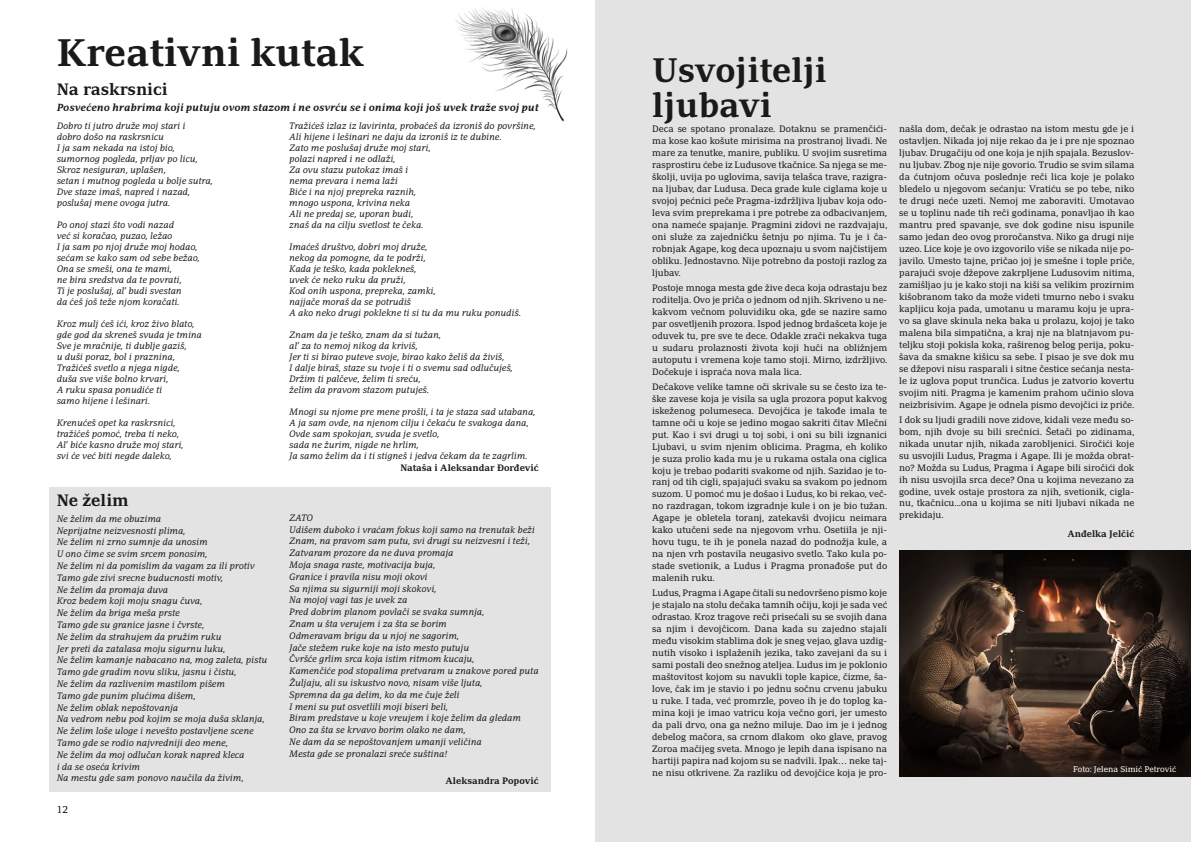
<style>
.page{position:relative;width:1191px;height:842px;background:#fff}
.page>*{position:absolute;margin:0;border:0;box-sizing:border-box;transform-origin:0 0}
.t1{font:700 37.2px "Adamant BG";color:#1a1a18}
.t2{font:700 32.9px/35px "Adamant BG";color:#1a1a18}
.t3{font:700 16px "Adamant BG";color:#1a1a18}
.t4{font:italic 700 10px "Adamant BG";letter-spacing:-.005em;color:#1a1a18}
.t5{font:10px "Adamant BG";color:#1a1a18}
.t6{font:9px/12px "Adamant BG";color:#1a1a18;text-align:justify}
.t7{font:italic 9px/11px "Adamant BG";letter-spacing:-.01em;color:#1a1a18}
.t8{font:700 9px "Adamant BG";color:#1a1a18}
.t9{font:8px "Adamant BG";color:#fff}
</style>
<div class="page">
<div style="left:595px;top:0;width:596px;height:842px;background:#e3e3e3"></div>
<img style="left:899px;top:551px;width:292px;height:226px">
<div style="left:49px;top:487px;width:502px;height:305px;background:#e3e3e3"></div>
<img style="left:455px;top:8px;width:113px;height:114px">
<h1 class="t1" style="left:57px;top:31px;width:308px">Kreativni kutak</h1>
<h3 class="t3" style="left:57px;top:80px;width:112px">Na raskrsnici</h3>
<p class="t4" style="left:57px;top:102px;width:483px">Posvećeno hrabrima koji putuju ovom stazom i ne osvrću se i onima koji još uvek traže svoj put</p>
<p class="t7" style="left:57px;top:120px;width:158px">Dobro ti jutro druže moj stari i<br>dobro došo na raskrsnicu<br>I ja sam nekada na istoj bio, sumornog pogleda, prljav po licu,<br>Skroz nesiguran, uplašen,<br>setan i mutnog pogleda u bolje sutra,<br>Dve staze imaš, napred i nazad, poslušaj mene ovoga jutra.</p>
<p class="t7" style="left:57px;top:219px;width:145px">Po onoj stazi što vodi nazad<br>već si koračao, puzao, ležao<br>I ja sam po njoj druže moj hodao, sećam se kako sam od sebe bežao,<br>Ona se smeši, ona te mami,<br>ne bira sredstva da te povrati,<br>Ti je poslušaj, al’ budi svestan<br>da ćeš još teže njom koračati.</p>
<p class="t7" style="left:57px;top:318px;width:147px">Kroz mulj ćeš ići, kroz živo blato, gde god da skreneš svuda je tmina<br>Sve je mračnije, ti dublje gaziš,<br>u duši poraz, bol i praznina,<br>Tražićeš svetlo a njega nigde, duša sve više bolno krvari,<br>A ruku spasa ponudiće ti<br>samo hijene i lešinari.</p>
<p class="t7" style="left:57px;top:417px;width:128px">Krenućeš opet ka raskrsnici, tražićeš pomoć, treba ti neko,<br>Al’ biće kasno druže moj stari, svi će već biti negde daleko,</p>
<p class="t7" style="left:289px;top:120px;width:248px">Tražićeš izlaz iz lavirinta, probaćeš da izroniš do površine, Ali hijene i lešinari ne daju da izroniš iz te dubine.<br>Zato me poslušaj druže moj stari,<br>polazi napred i ne odlaži,<br>Za ovu stazu putokaz imaš i<br>nema prevara i nema laži<br>Biće i na njoj prepreka raznih,<br>mnogo uspona, krivina neka<br>Ali ne predaj se, uporan budi,<br>znaš da na cilju svetlost te čeka.</p>
<p class="t7" style="left:289px;top:241px;width:233px">Imaćeš društvo, dobri moj druže,<br>nekog da pomogne, da te podrži,<br>Kada je teško, kada poklekneš,<br>uvek će neko ruku da pruži,<br>Kod onih uspona, prepreka, zamki,<br>najjače moraš da se potrudiš<br>A ako neko drugi poklekne ti si tu da mu ruku ponudiš.</p>
<p class="t7" style="left:289px;top:329px;width:225px">Znam da je teško, znam da si tužan,<br>al’ za to nemoj nikog da kriviš,<br>Jer ti si birao puteve svoje, birao kako želiš da živiš,<br>I dalje biraš, staze su tvoje i ti o svemu sad odlučuješ, Držim ti palčeve, želim ti sreću,<br>želim da pravom stazom putuješ.</p>
<p class="t7" style="left:289px;top:406px;width:248px">Mnogi su njome pre mene prošli, i ta je staza sad utabana, A ja sam ovde, na njenom cilju i čekaću te svakoga dana, Ovde sam spokojan, svuda je svetlo,<br>sada ne žurim, nigde ne hrlim,<br>Ja samo želim da i ti stigneš i jedva čekam da te zagrlim.</p>
<p class="t8" style="left:400px;top:462px;width:140px">Nataša i Aleksandar Đorđević</p>
<h3 class="t3" style="left:57px;top:491px;width:73px">Ne želim</h3>
<p class="t7" style="left:57px;top:513px;width:212px;line-height:11.8px">Ne želim da me obuzima<br>Neprijatne neizvesnosti plima,<br>Ne želim ni zrno sumnje da unosim<br>U ono čime se svim srcem ponosim,<br>Ne želim ni da pomislim da vagam za ili protiv Tamo gde zivi srecne buducnosti motiv,<br>Ne želim da promaja duva<br>Kroz bedem koji moju snagu čuva,<br>Ne želim da briga meša prste<br>Tamo gde su granice jasne i čvrste,<br>Ne želim da strahujem da pružim ruku<br>Jer preti da zatalasa moju sigurnu luku,<br>Ne želim kamanje nabacano na, mog zaleta, pistu Tamo gde gradim novu sliku, jasnu i čistu,<br>Ne želim da razlivenim mastilom pišem<br>Tamo gde punim plućima dišem,<br>Ne želim oblak nepoštovanja<br>Na vedrom nebu pod kojim se moja duša sklanja, Ne želim loše uloge i nevešto postavljene scene Tamo gde se rodio najvredniji deo mene,<br>Ne želim da moj odlučan korak napred kleca<br>i da se oseća krivim<br>Na mestu gde sam ponovo naučila da živim,</p>
<p class="t7" style="left:289px;top:512px;width:251px;line-height:11.8px">ZATO<br>Udišem duboko i vraćam fokus koji samo na trenutak beži Znam, na pravom sam putu, svi drugi su neizvesni i teži, Zatvaram prozore da ne duva promaja<br>Moja snaga raste, motivacija buja,<br>Granice i pravila nisu moji okovi<br>Sa njima su sigurniji moji skokovi,<br>Na mojoj vagi tas je uvek za<br>Pred dobrim planom povlači se svaka sumnja,<br>Znam u šta verujem i za šta se borim<br>Odmeravam brigu da u njoj ne sagorim,<br>Jače stežem ruke koje na isto mesto putuju<br>Čvršće grlim srca koja istim ritmom kucaju,<br>Kamenčiće pod stopalima pretvaram u znakove pored puta Žuljaju, ali su iskustvo novo, nisam više ljuta,<br>Spremna da ga delim, ko da me čuje želi<br>I meni su put osvetlili moji biseri beli,<br>Biram predstave u koje vreujem i koje želim da gledam Ono za šta se krvavo borim olako ne dam,<br>Ne dam da se nepoštovanjem umanji veličina<br>Mesta gde se pronalazi sreće suština!</p>
<p class="t8" style="left:445px;top:775px;width:95px">Aleksandra Popović</p>
<p class="t5" style="left:57px;top:803px;width:13px">12</p>
<h2 class="t2" style="left:652px;top:53px;width:176px">Usvojitelji ljubavi</h2>
<p class="t6" style="left:652px;top:123px;width:236px">Deca se spotano pronalaze. Dotaknu se pramenčići&shy;ma kose kao košute mirisima na prostranoj livadi. Ne mare za tenutke, manire, publiku. U svojim susretima rasprostiru ćebe iz Ludusove tkačnice. Sa njega se me&shy;školji, uvija po uglovima, savija telašca trave, razigra&shy;na ljubav, dar Ludusa. Deca grade kule ciglama koje u svojoj pećnici peče Pragma-izdržljiva ljubav koja odo&shy;leva svim preprekama i pre potrebe za odbacivanjem, ona nameće spajanje. Pragmini zidovi ne razdvajaju, oni služe za zajedničku šetnju po njima. Tu je i ča&shy;robnjak Agape, kog deca upoznaju u svom najčistijem obliku. Jednostavno. Nije potrebno da postoji razlog za ljubav.</p>
<p class="t6" style="left:652px;top:281px;width:236px">Postoje mnoga mesta gde žive deca koja odrastaju bez roditelja. Ovo je priča o jednom od njih. Skriveno u ne&shy;kakvom večnom poluvidiku oka, gde se nazire samo par osvetljenih prozora. Ispod jednog brdašceta koje je oduvek tu, pre sve te dece. Odakle zrači nekakva tuga u sudaru prolaznosti života koji huči na obližnjem autoputu i vremena koje tamo stoji. Mirno, izdržljivo.<br>Dočekuje i ispraća nova mala lica.</p>
<p class="t6" style="left:652px;top:380px;width:236px">Dečakove velike tamne oči skrivale su se često iza te&shy;ške zavese koja je visila sa ugla prozora poput kakvog iskeženog polumeseca. Devojčica je takođe imala te tamne oči u koje se jedino mogao sakriti čitav Mlečni put. Kao i svi drugi u toj sobi, i oni su bili izgnanici Ljubavi, u svim njenim oblicima. Pragma, eh koliko je suza prolio kada mu je u rukama ostala ona ciglica koju je trebao podariti svakome od njih. Sazidao je to&shy;ranj od tih cigli, spajajući svaku sa svakom po jednom suzom. U pomoć mu je došao i Ludus, ko bi rekao, več&shy;no razdragan, tokom izgradnje kule i on je bio tužan.<br>Agape je obletela toranj, zatekavši dvojicu neimara kako utučeni sede na njegovom vrhu. Osetiila je nji&shy;hovu tugu, te ih je ponela nazad do podnožja kule, a na njen vrh postavila neugasivo svetlo. Tako kula po&shy;stade svetionik, a Ludus i Pragma pronađoše put do malenih ruku.</p>
<p class="t6" style="left:652px;top:587px;width:236px">Ludus, Pragma i Agape čitali su nedovršeno pismo koje je stajalo na stolu dečaka tamnih očiju, koji je sada već odrastao. Kroz tragove reči prisećali su se svojih dana sa njim i devojčicom. Dana kada su zajedno stajali među visokim stablima dok je sneg vejao, glava uzdig&shy;nutih visoko i isplaženih jezika, tako zavejani da su i sami postali deo snežnog ateljea. Ludus im je poklonio maštovitost kojom su navukli tople kapice, čizme, ša&shy;love, čak im je stavio i po jednu sočnu crvenu jabuku u ruke. I tada, već promrzle, poveo ih je do toplog ka&shy;mina koji je imao vatricu koja večno gori, jer umesto da pali drvo, ona ga nežno miluje. Dao im je i jednog debelog mačora, sa crnom dlakom oko glave, pravog Zoroa mačijeg sveta. Mnogo je lepih dana ispisano na hartiji papira nad kojom su se nadvili. Ipak… neke taj&shy;ne nisu otkrivene. Za razliku od devojčice koja je pro-</p>
<p class="t6" style="left:899px;top:122px;width:236px">našla dom, dečak je odrastao na istom mestu gde je i ostavljen. Nikada joj nije rekao da je i pre nje spoznao ljubav. Drugačiju od one koja je njih spajala. Bezuslov&shy;nu ljubav. Zbog nje nije govorio. Trudio se svim silama da ćutnjom očuva poslednje reči lica koje je polako bledelo u njegovom sećanju: Vratiću se po tebe, niko te drugi neće uzeti. Nemoj me zaboraviti. Umotavao se u toplinu nade tih reči godinama, ponavljao ih kao mantru pred spavanje, sve dok godine nisu ispunile samo jedan deo ovog proročanstva. Niko ga drugi nije uzeo. Lice koje je ovo izgovorilo više se nikada nije po&shy;javilo. Umesto tajne, pričao joj je smešne i tople priče, parajući svoje džepove zakrpljene Ludusovim nitima, zamišljao ju je kako stoji na kiši sa velikim prozirnim kišobranom tako da može videti tmurno nebo i svaku kapljicu koja pada, umotanu u maramu koju je upra&shy;vo sa glave skinula neka baka u prolazu, kojoj je tako malena bila simpatična, a kraj nje na blatnjavom pu&shy;teljku stoji pokisla koka, raširenog belog perija, poku&shy;šava da smakne kišicu sa sebe. I pisao je sve dok mu se džepovi nisu rasparali i sitne čestice sećanja nesta&shy;le iz uglova poput trunčica. Ludus je zatvorio kovertu svojim niti. Pragma je kamenim prahom učinio slova neizbrisivim. Agape je odnela pismo devojčici iz priče.</p>
<p class="t6" style="left:899px;top:413px;width:236px">I dok su ljudi gradili nove zidove, kidali veze među so&shy;bom, njih dvoje su bili srećnici. Šetači po zidinama, nikada unutar njih, nikada zarobljenici. Siročići koje su usvojili Ludus, Pragma i Agape. Ili je možda obrat&shy;no? Možda su Ludus, Pragma i Agape bili siročići dok ih nisu usvojila srca dece? Ona u kojima nevezano za godine, uvek ostaje prostora za njih, svetionik, cigla&shy;nu, tkačnicu...ona u kojima se niti ljubavi nikada ne prekidaju.</p>
<p class="t8" style="left:1067px;top:528px;width:68px">Anđelka Jelčić</p>
<p class="t9" style="left:1073px;top:764px;width:105px">Foto: Jelena Simić Petrović</p>
</div>
